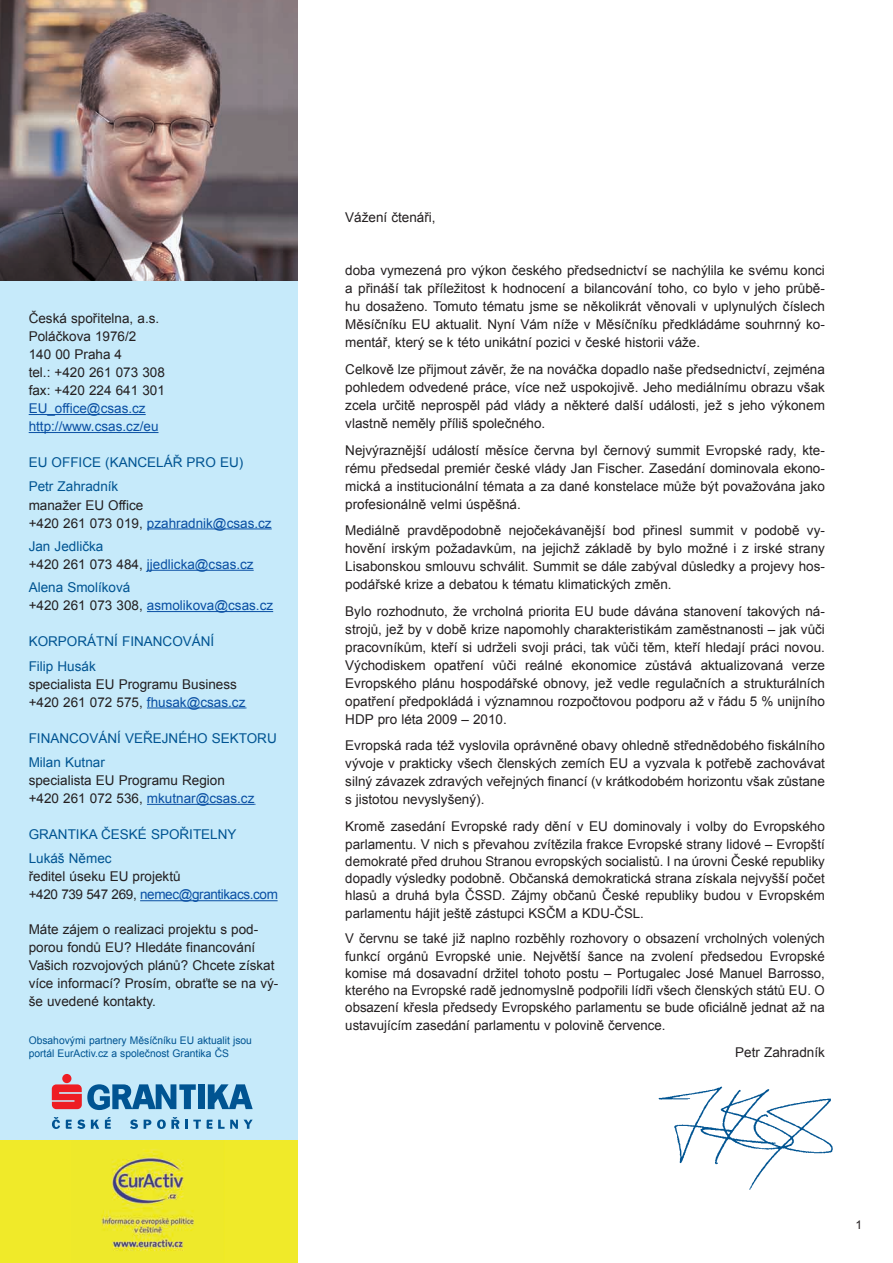
<style>
.page{position:relative;width:893px;height:1263px;background:#fff}
.page>*{position:absolute;margin:0;border:0;box-sizing:border-box;transform-origin:0 0}
.t1{font:13.5px/18px "Arial";color:#231f20;text-align:justify}
.t2{font:13.5px/24.5px "Arial";color:#005492}
.t3{font:13.5px/18px "Arial";color:#094fa3}
.t4{font:13.5px/18px "Arial";letter-spacing:-.03em;color:#231f20}
.t5{font:12px "Arial";color:#231f20}
.t6{font:10.5px/13.5px "Arial";color:#005492}
.s1{color:#094fa3}
.s2{color:#005492}
.s3{color:#231f20}
</style>
<div class="page">
<div style="left:0;top:0;width:298px;height:1263px;background:#c6eafa"></div>
<hr style="left:29px;top:414px;width:117px;height:1px;background:#094fa3">
<hr style="left:29px;top:432px;width:129px;height:1px;background:#094fa3">
<hr style="left:147px;top:528px;width:125px;height:1px;background:#094fa3">
<hr style="left:147px;top:570px;width:107px;height:1px;background:#094fa3">
<hr style="left:147px;top:611px;width:126px;height:1px;background:#094fa3">
<hr style="left:147px;top:707px;width:98px;height:1px;background:#094fa3">
<hr style="left:147px;top:804px;width:107px;height:1px;background:#094fa3">
<hr style="left:140px;top:900px;width:138px;height:1px;background:#094fa3">
<img style="left:658px;top:1086px;width:175px;height:104px">
<img style="left:0;top:0;width:298px;height:281px">
<div style="left:0;top:1141px;width:298px;height:122px;background:#f0ea29"></div>
<img style="left:101px;top:1149px;width:94px;height:103px">
<svg style="left:105px;top:1117px;width:6px;height:12px"></svg>
<svg style="left:207px;top:1120px;width:5px;height:9px"></svg>
<svg style="left:52px;top:1117px;width:8px;height:12px"></svg>
<svg style="left:66px;top:1119px;width:19px;height:10px"></svg>
<svg style="left:91px;top:1120px;width:8px;height:9px"></svg>
<svg style="left:130px;top:1119px;width:8px;height:10px"></svg>
<svg style="left:144px;top:1120px;width:7px;height:9px"></svg>
<svg style="left:157px;top:1117px;width:22px;height:12px"></svg>
<svg style="left:185px;top:1120px;width:16px;height:9px"></svg>
<svg style="left:218px;top:1120px;width:20px;height:9px"></svg>
<svg style="left:244px;top:1120px;width:9px;height:9px"></svg>
<div style="left:198px;top:1084px;width:7px;height:25px;background:#005492"></div>
<svg style="left:52px;top:1074px;width:144px;height:36px"></svg>
<svg style="left:208px;top:1084px;width:45px;height:25px"></svg>
<p class="t1" style="left:29px;top:309px;width:138px;text-align:left">Česká spořitelna, a.s.<br>Poláčkova 1976/2<br>140 00 Praha 4<br>tel.: +420 261 073 308 fax: +420 224 641 301</p>
<p class="t3" style="left:29px;top:399px;width:131px">EU_office@csas.cz http://www.csas.cz/eu</p>
<p class="t2" style="left:29px;top:450px;width:216px">EU OFFICE (KANCELÁŘ PRO EU)<br>Petr Zahradník</p>
<p class="t1" style="left:29px;top:496px;width:244px">manažer EU Office<br>+420 261 073 019, <span class="s1">pzahradnik@csas.cz</span></p>
<p class="t3" style="left:29px;top:537px;width:226px"><span class="s2">Jan Jedlička<br></span><span class="s3">+420 261 073 484,</span> jjedlicka@csas.cz</p>
<p class="t3" style="left:29px;top:578px;width:246px"><span class="s2">Alena Smolíková<br></span><span class="s3">+420 261 073 308,</span> asmolikova@csas.cz</p>
<p class="t2" style="left:29px;top:629px;width:187px">KORPORÁTNÍ FINANCOVÁNÍ<br>Filip Husák</p>
<p class="t1" style="left:29px;top:675px;width:218px">specialista EU Programu Business +420 261 072 575, <span class="s1">fhusak@csas.cz</span></p>
<p class="t2" style="left:29px;top:726px;width:250px">FINANCOVÁNÍ VEŘEJNÉHO SEKTORU<br>Milan Kutnar</p>
<p class="t1" style="left:29px;top:771px;width:227px">specialista EU Programu Region +420 261 072 536, <span class="s1">mkutnar@csas.cz</span></p>
<p class="t2" style="left:29px;top:822px;width:209px">GRANTIKA ČESKÉ SPOŘITELNY<br>Lukáš Němec</p>
<p class="t4" style="left:29px;top:868px;width:251px">ředitel úseku EU projektů<br>+420 739 547 269, <span class="s1">nemec@grantikacs.com</span></p>
<p class="t1" style="left:29px;top:921px;width:251px;text-align:left">Máte zájem o realizaci projektu s pod&shy;porou fondů EU? Hledáte financování Vašich rozvojových plánů? Chcete získat více informací? Prosím, obraťte se na vý&shy;še uvedené kontakty.</p>
<p class="t6" style="left:29px;top:1033px;width:225px">Obsahovými partnery Měsíčníku EU aktualit jsou portál EurActiv.cz a společnost Grantika ČS</p>
<p class="t1" style="left:345px;top:209px;width:92px">Vážení čtenáři,</p>
<p class="t1" style="left:345px;top:262px;width:481px">doba vymezená pro výkon českého předsednictví se nachýlila ke svému konci a přináší tak příležitost k hodnocení a bilancování toho, co bylo v jeho průbě&shy;hu dosaženo. Tomuto tématu jsme se několikrát věnovali v uplynulých číslech Měsíčníku EU aktualit. Nyní Vám níže v Měsíčníku předkládáme souhrnný ko&shy;mentář, který se k této unikátní pozici v české historii váže.</p>
<p class="t1" style="left:345px;top:360px;width:481px">Celkově lze přijmout závěr, že na nováčka dopadlo naše předsednictví, zejména pohledem odvedené práce, více než uspokojivě. Jeho mediálnímu obrazu však zcela určitě neprospěl pád vlády a některé další události, jež s jeho výkonem vlastně neměly příliš společného.</p>
<p class="t1" style="left:345px;top:441px;width:481px">Nejvýraznější událostí měsíce června byl černový summit Evropské rady, kte&shy;rému předsedal premiér české vlády Jan Fischer. Zasedání dominovala ekono&shy;mická a institucionální témata a za dané konstelace může být považována jako profesionálně velmi úspěšná.</p>
<p class="t1" style="left:345px;top:521px;width:481px">Mediálně pravděpodobně nejočekávanější bod přinesl summit v podobě vy&shy;hovění irským požadavkům, na jejichž základě by bylo možné i z irské strany Lisabonskou smlouvu schválit. Summit se dále zabýval důsledky a projevy hos&shy;podářské krize a debatou k tématu klimatických změn.</p>
<p class="t1" style="left:345px;top:602px;width:481px">Bylo rozhodnuto, že vrcholná priorita EU bude dávána stanovení takových ná&shy;strojů, jež by v době krize napomohly charakteristikám zaměstnanosti – jak vůči pracovníkům, kteří si udrželi svoji práci, tak vůči těm, kteří hledají práci novou.<br>Východiskem opatření vůči reálné ekonomice zůstává aktualizovaná verze Evropského plánu hospodářské obnovy, jež vedle regulačních a strukturálních opatření předpokládá i významnou rozpočtovou podporu až v řádu 5 % unijního HDP pro léta 2009 – 2010.</p>
<p class="t1" style="left:345px;top:736px;width:481px">Evropská rada též vyslovila oprávněné obavy ohledně střednědobého fiskálního vývoje v prakticky všech členských zemích EU a vyzvala k potřebě zachovávat silný závazek zdravých veřejných financí (v krátkodobém horizontu však zůstane s jistotou nevyslyšený).</p>
<p class="t1" style="left:345px;top:817px;width:481px;line-height:17.4px">Kromě zasedání Evropské rady dění v EU dominovaly i volby do Evropského parlamentu. V nich s převahou zvítězila frakce Evropské strany lidové – Evropští demokraté před druhou Stranou evropských socialistů. I na úrovni České republiky dopadly výsledky podobně. Občanská demokratická strana získala nejvyšší počet hlasů a druhá byla ČSSD. Zájmy občanů České republiky budou v Evropském parlamentu hájit ještě zástupci KSČM a KDU-ČSL.</p>
<p class="t1" style="left:345px;top:930px;width:481px;line-height:17.4px">V červnu se také již naplno rozběhly rozhovory o obsazení vrcholných volených funkcí orgánů Evropské unie. Největší šance na zvolení předsedou Evropské komise má dosavadní držitel tohoto postu – Portugalec José Manuel Barrosso, kterého na Evropské radě jednomyslně podpořili lídři všech členských států EU. O obsazení křesla předsedy Evropského parlamentu se bude oficiálně jednat až na ustavujícím zasedání parlamentu v polovině července.</p>
<p class="t1" style="left:735px;top:1043px;width:91px">Petr Zahradník</p>
<p class="t5" style="left:856px;top:1217px;width:8px">1</p>
</div>
